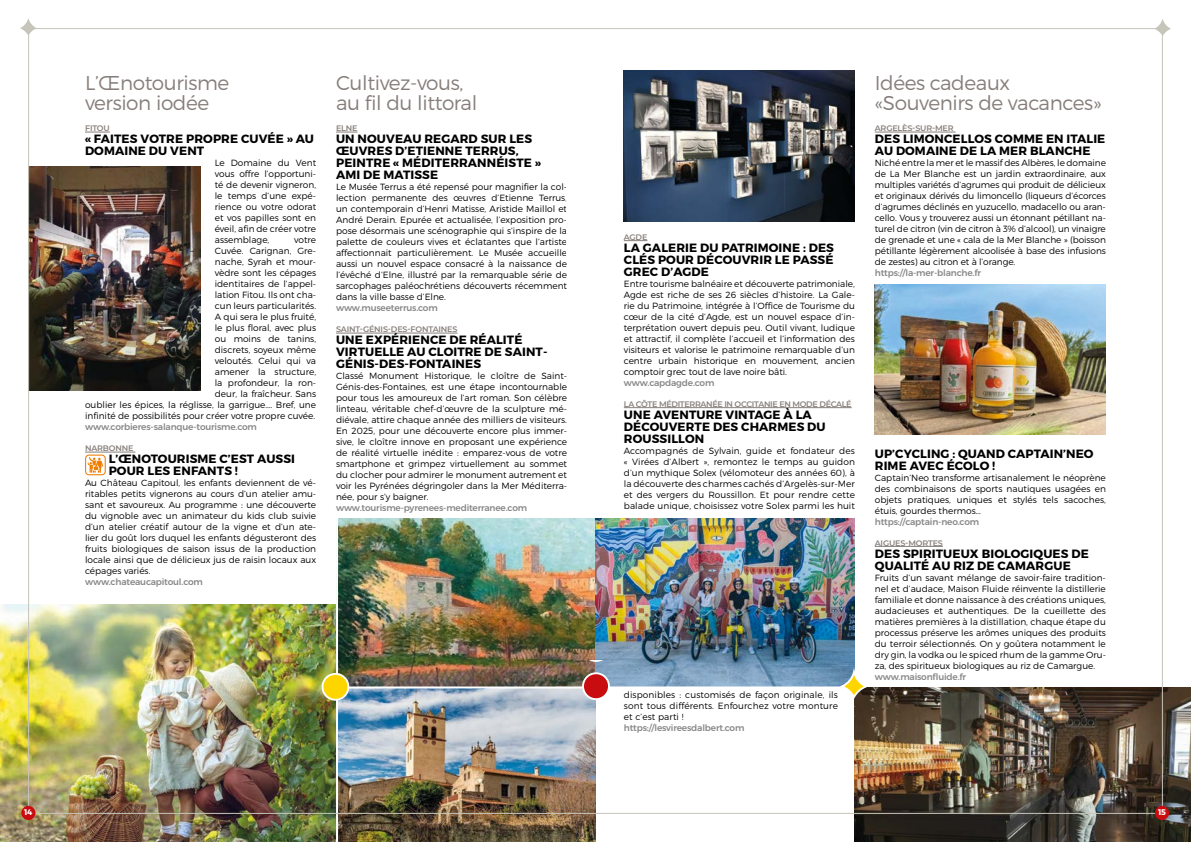
<style>
.page{position:relative;width:1191px;height:842px;background:#fff}
.page>*{position:absolute;margin:0;border:0;box-sizing:border-box;transform-origin:0 0}
.t1{font:300 20px/20px "Montserrat";letter-spacing:-.02em;color:#867e7a}
.t2{font:700 12px/12px "Montserrat";letter-spacing:.01em;color:#000}
.t3{font:300 9px/11px "Montserrat";color:#000;text-align:justify}
.t4{font:500 9px "Montserrat";letter-spacing:-.02em;color:#878787}
.t5{font:700 8.2px "Montserrat";color:#fff}
.t6{font:600 8px "Montserrat";letter-spacing:-.02em;color:#867e7a}
.t7{font:600 8px "Montserrat";letter-spacing:-.04em;color:#867e7a}
</style>
<div class="page">
<svg style="left:85px;top:132px;width:25px;height:1px"></svg>
<hr style="left:85px;top:452px;width:50px;height:1px;background:#867e7a">
<svg style="left:85px;top:455px;width:21px;height:20px"></svg>
<svg style="left:336px;top:132px;width:21px;height:1px"></svg>
<hr style="left:336px;top:333px;width:121px;height:1px;background:#867e7a">
<svg style="left:624px;top:240px;width:23px;height:1px"></svg>
<hr style="left:624px;top:407px;width:227px;height:1px;background:#867e7a">
<hr style="left:874px;top:132px;width:81px;height:1px;background:#867e7a">
<hr style="left:874px;top:546px;width:69px;height:1px;background:#867e7a">
<img style="left:624px;top:71px;width:231px;height:150px">
<img style="left:30px;top:167px;width:171px;height:223px">
<img style="left:0;top:605px;width:336px;height:237px">
<img style="left:338px;top:519px;width:257px;height:323px">
<img style="left:595px;top:519px;width:260px;height:167px">
<img style="left:874px;top:284px;width:232px;height:151px">
<img style="left:855px;top:687px;width:336px;height:155px">
<hr style="left:335px;top:686px;width:513px;height:2px;background:#fff">
<div style="left:321px;top:673px;width:28px;height:28px;background:#ffd500;border:2px solid #fff;border-radius:50%"></div>
<svg style="left:837px;top:669px;width:34px;height:32px"></svg>
<svg style="left:582px;top:660px;width:28px;height:2px"></svg>
<div style="left:582px;top:672px;width:28px;height:28px;background:#c90c0f;border:2px solid #fff;border-radius:50%"></div>
<svg style="left:1156px;top:19px;width:15px;height:17px"></svg>
<svg style="left:20px;top:18px;width:16px;height:17px"></svg>
<div style="left:1154px;top:806px;width:15px;height:14px;background:#c90c0f;border-radius:50%"></div>
<div style="left:21px;top:806px;width:14px;height:14px;background:#c90c0f;border-radius:50%"></div>
<h1 class="t1" style="left:85px;top:73px;width:146px">L’Œnotourisme version iodée</h1>
<p class="t6" style="left:85px;top:123px;width:26px">FITOU</p>
<h2 class="t2" style="left:85px;top:133px;width:230px">« FAITES VOTRE PROPRE CUVÉE » AU<br>DOMAINE DU VENT</h2>
<p class="t3" style="left:215px;top:157px;width:103px">Le Domaine du Vent vous offre l’opportuni&shy;té de devenir vigneron, le temps d’une expé&shy;rience ou votre odorat et vos papilles sont en éveil, afin de créer votre assemblage,</p>
<p class="t3" style="left:85px;top:234px;width:233px;text-align:right">votre<br>Cuvée. Carignan, Gre-<br>nache, Syrah et mour-<br>vèdre sont les cépages<br>identitaires de l’appel-<br>lation Fitou. Ils ont cha-<br>cun leurs particularités.<br>A qui sera le plus fruité,<br>le plus floral, avec plus<br>ou moins de tanins,<br>discrets, soyeux même<br>veloutés. Celui qui va<br>amener la structure,<br>la profondeur, la ron-<br>deur, la fraîcheur. Sans<br>oublier les épices, la réglisse, la garrigue…. Bref, une infinité de possibilités pour créer votre propre cuvée.</p>
<p class="t4" style="left:85px;top:420px;width:173px">www.corbieres-salanque-tourisme.com</p>
<p class="t6" style="left:85px;top:443px;width:50px">NARBONNE</p>
<h2 class="t2" style="left:109px;top:453px;width:188px">L’ŒNOTOURISME C’EST AUSSI<br>POUR LES ENFANTS !</h2>
<p class="t3" style="left:85px;top:477px;width:233px">Au Château Capitoul, les enfants deviennent de vé&shy;ritables petits vignerons au cours d’un atelier amu&shy;sant et savoureux. Au programme : une découverte du vignoble avec un animateur du kids club suivie d’un atelier créatif autour de la vigne et d’un ate&shy;lier du goût lors duquel les enfants dégusteront des fruits biologiques de saison issus de la production locale ainsi que de délicieux jus de raisin locaux aux cépages variés.</p>
<p class="t4" style="left:85px;top:575px;width:119px">www.chateaucapitoul.com</p>
<h1 class="t1" style="left:336px;top:73px;width:143px">Cultivez-vous, au fil du littoral</h1>
<p class="t6" style="left:336px;top:123px;width:23px">ELNE</p>
<h2 class="t2" style="left:336px;top:133px;width:206px">UN NOUVEAU REGARD SUR LES<br>ŒUVRES D’ETIENNE TERRUS,<br>PEINTRE « MÉDITERRANNÉISTE »<br>AMI DE MATISSE</h2>
<p class="t3" style="left:336px;top:181px;width:233px">Le Musée Terrus a été repensé pour magnifier la col&shy;lection permanente des œuvres d’Etienne Terrus, un contemporain d’Henri Matisse, Aristide Maillol et André Derain. Epurée et actualisée, l’exposition pro&shy;pose désormais une scénographie qui s’inspire de la palette de couleurs vives et éclatantes que l’artiste affectionnait particulièrement. Le Musée accueille aussi un nouvel espace consacré à la naissance de l’évêché d’Elne, illustré par la remarquable série de sarcophages paléochrétiens découverts récemment dans la ville basse d’Elne.</p>
<p class="t4" style="left:336px;top:301px;width:103px">www.museeterrus.com</p>
<p class="t6" style="left:336px;top:324px;width:123px">SAINT-GÉNIS-DES-FONTAINES</p>
<h2 class="t2" style="left:336px;top:334px;width:213px">UNE EXPÉRIENCE DE RÉALITÉ<br>VIRTUELLE AU CLOITRE DE SAINT-<br>GÉNIS-DES-FONTAINES</h2>
<p class="t3" style="left:336px;top:370px;width:233px">Classé Monument Historique, le cloître de Saint-Génis-des-Fontaines, est une étape incontournable pour tous les amoureux de l’art roman. Son célèbre linteau, véritable chef-d’œuvre de la sculpture mé&shy;diévale, attire chaque année des milliers de visiteurs.<br>En 2025, pour une découverte encore plus immer&shy;sive, le cloître innove en proposant une expérience de réalité virtuelle inédite : emparez-vous de votre smartphone et grimpez virtuellement au sommet du clocher pour admirer le monument autrement et voir les Pyrénées dégringoler dans la Mer Méditerra&shy;née, pour s’y baigner.</p>
<p class="t4" style="left:336px;top:501px;width:193px">www.tourisme-pyrenees-mediterranee.com</p>
<p class="t6" style="left:624px;top:231px;width:25px">AGDE</p>
<h2 class="t2" style="left:624px;top:242px;width:212px;text-align:justify">LA GALERIE DU PATRIMOINE : DES CLÉS POUR DÉCOUVRIR LE PASSÉ GREC D’AGDE</h2>
<p class="t3" style="left:624px;top:278px;width:233px">Entre tourisme balnéaire et découverte patrimoniale, Agde est riche de ses 26 siècles d’histoire. La Gale&shy;rie du Patrimoine, intégrée à l’Office de Tourisme du cœur de la cité d’Agde, est un nouvel espace d’in&shy;terprétation ouvert depuis peu. Outil vivant, ludique et attractif, il complète l’accueil et l’information des visiteurs et valorise le patrimoine remarquable d’un centre urbain historique en mouvement, ancien comptoir grec tout de lave noire bâti.</p>
<p class="t4" style="left:624px;top:375px;width:92px">www.capdagde.com</p>
<p class="t7" style="left:624px;top:398px;width:229px">LA CÔTE MÉDITERRANÉE IN OCCITANIE EN MODE DÉCALÉ</p>
<h2 class="t2" style="left:624px;top:409px;width:203px">UNE AVENTURE VINTAGE À LA<br>DÉCOUVERTE DES CHARMES DU<br>ROUSSILLON</h2>
<p class="t3" style="left:624px;top:445px;width:233px">Accompagnés de Sylvain, guide et fondateur des « Virées d’Albert », remontez le temps au guidon d’un mythique Solex (vélomoteur des années 60), à la découverte des charmes cachés d’Argelès-sur-Mer et des vergers du Roussillon. Et pour rendre cette balade unique, choisissez votre Solex parmi les huit</p>
<p class="t3" style="left:624px;top:690px;width:216px">disponibles : customisés de façon originale, ils sont tous différents. Enfourchez votre monture et c’est parti !</p>
<p class="t4" style="left:624px;top:721px;width:122px">https://lesvireesdalbert.com</p>
<h1 class="t1" style="left:874px;top:73px;width:228px">Idées cadeaux «Souvenirs de vacances»</h1>
<p class="t6" style="left:874px;top:123px;width:80px">ARGELÈS-SUR-MER</p>
<h2 class="t2" style="left:875px;top:133px;width:232px">DES LIMONCELLOS COMME EN ITALIE<br>AU DOMAINE DE LA MER BLANCHE</h2>
<p class="t3" style="left:874px;top:157px;width:233px">Niché entre la mer et le massif des Albères, le domaine de La Mer Blanche est un jardin extraordinaire, aux multiples variétés d’agrumes qui produit de délicieux et originaux dérivés du limoncello (liqueurs d’écorces d’agrumes déclinés en yuzucello, madacello ou aran&shy;cello. Vous y trouverez aussi un étonnant pétillant na&shy;turel de citron (vin de citron à 3% d’alcool), un vinaigre de grenade et une « cala de la Mer Blanche » (boisson pétillante légèrement alcoolisée à base des infusions de zestes) au citron et à l’orange.</p>
<p class="t4" style="left:874px;top:266px;width:108px">https://la-mer-blanche.fr</p>
<h2 class="t2" style="left:875px;top:447px;width:220px">UP’CYCLING : QUAND CAPTAIN’NEO<br>RIME AVEC ÉCOLO !</h2>
<p class="t3" style="left:874px;top:472px;width:233px">Captain’Neo transforme artisanalement le néoprène des combinaisons de sports nautiques usagées en objets pratiques, uniques et stylés tels sacoches, étuis, gourdes thermos…</p>
<p class="t4" style="left:874px;top:514px;width:106px">https://captain-neo.com</p>
<p class="t6" style="left:874px;top:537px;width:70px">AIGUES-MORTES</p>
<h2 class="t2" style="left:875px;top:547px;width:215px">DES SPIRITUEUX BIOLOGIQUES DE<br>QUALITÉ AU RIZ DE CAMARGUE</h2>
<p class="t3" style="left:874px;top:572px;width:233px">Fruits d’un savant mélange de savoir-faire tradition&shy;nel et d’audace, Maison Fluide réinvente la distillerie familiale et donne naissance à des créations uniques, audacieuses et authentiques. De la cueillette des matières premières à la distillation, chaque étape du processus préserve les arômes uniques des produits du terroir sélectionnés. On y goûtera notamment le dry gin, la vodka ou le spiced rhum de la gamme Oru&shy;za, des spiritueux biologiques au riz de Camargue.</p>
<p class="t4" style="left:874px;top:669px;width:93px">www.maisonfluide.fr</p>
<p class="t5" style="left:24px;top:807px;width:10px">14</p>
<p class="t5" style="left:1158px;top:807px;width:9px">15</p>
</div>
